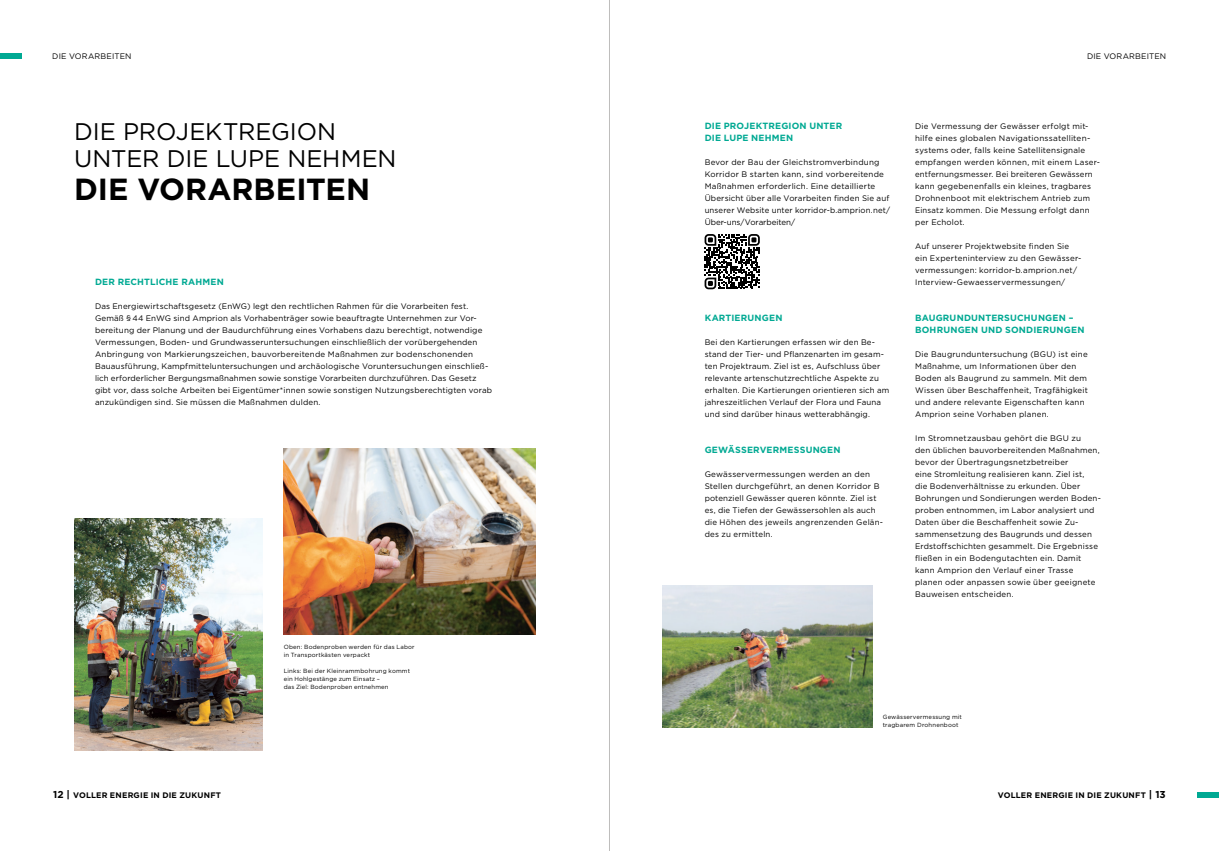
<style>
.page{position:relative;width:1219px;height:851px;background:#fff}
.page>*{position:absolute;margin:0;border:0;box-sizing:border-box;transform-origin:0 0}
.t1{font:700 30.5px "Gotham";color:#000}
.t2{font:24px/26.4px "Gotham";letter-spacing:-.005em;color:#000}
.t3{font:700 9px/12px "Gotham";letter-spacing:.02em;color:#00a993}
.t4{font:8px/12px "Gotham";letter-spacing:.02em;color:#000}
.t5{font:700 8px "Gotham";letter-spacing:.025em;color:#000}
.t6{font:6px/8px "Gotham";letter-spacing:.025em;color:#000}
.s1{font-size:10px}
</style>
<div class="page">
<svg style="left:705px;top:234px;width:55px;height:55px"></svg>
<img style="left:284px;top:448px;width:251px;height:186px">
<img style="left:75px;top:518px;width:188px;height:232px">
<img style="left:662px;top:585px;width:210px;height:142px">
<div style="left:1198px;top:792px;width:21px;height:5px;background:#00a993"></div>
<div style="left:0;top:53px;width:21px;height:6px;background:#00a993"></div>
<hr style="left:609px;top:0;width:1px;height:850px;background:#bebdbc">
<p class="t4" style="left:52px;top:50px;width:81px">DIE VORARBEITEN</p>
<p class="t4" style="left:1087px;top:50px;width:81px">DIE VORARBEITEN</p>
<h2 class="t2" style="left:74px;top:118px;width:324px">DIE PROJEKTREGION<br>UNTER DIE LUPE NEHMEN</h2>
<h1 class="t1" style="left:74px;top:169px;width:298px">DIE VORARBEITEN</h1>
<p class="t3" style="left:95px;top:275px;width:130px">DER RECHTLICHE RAHMEN</p>
<p class="t4" style="left:95px;top:300px;width:399px">Das Energiewirtschaftsgesetz (EnWG) legt den rechtlichen Rahmen für die Vorarbeiten fest.<br>Gemäß § 44 EnWG sind Amprion als Vorhabenträger sowie beauftragte Unternehmen zur Vor&shy;bereitung der Planung und der Baudurchführung eines Vorhabens dazu berechtigt, notwendige Vermessungen, Boden- und Grundwasseruntersuchungen einschließlich der vorübergehenden Anbringung von Markierungszeichen, bauvorbereitende Maßnahmen zur bodenschonenden Bauausführung, Kampfmitteluntersuchungen und archäologische Voruntersuchungen einschließ&shy;lich erforderlicher Bergungsmaßnahmen sowie sonstige Vorarbeiten durchzuführen. Das Gesetz gibt vor, dass solche Arbeiten bei Eigentümer*innen sowie sonstigen Nutzungsberechtigten vorab anzukündigen sind. Sie müssen die Maßnahmen dulden.</p>
<p class="t6" style="left:284px;top:643px;width:132px">Oben: Bodenproben werden für das Labor in Transportkästen verpackt</p>
<p class="t6" style="left:284px;top:667px;width:128px">Links: Bei der Kleinrammbohrung kommt ein Hohlgestänge zum Einsatz –<br>das Ziel: Bodenproben entnehmen</p>
<p class="t3" style="left:705px;top:119px;width:139px">DIE PROJEKTREGION UNTER<br>DIE LUPE NEHMEN</p>
<p class="t4" style="left:705px;top:156px;width:187px">Bevor der Bau der Gleichstromverbindung Korridor B starten kann, sind vorbereitende Maßnahmen erforderlich. Eine detaillierte Übersicht über alle Vorarbeiten finden Sie auf unserer Website unter korridor-b.amprion.net/ Über-uns/Vorarbeiten/</p>
<p class="t3" style="left:705px;top:311px;width:79px">KARTIERUNGEN</p>
<p class="t4" style="left:705px;top:336px;width:186px">Bei den Kartierungen erfassen wir den Be&shy;stand der Tier- und Pflanzenarten im gesam&shy;ten Projektraum. Ziel ist es, Aufschluss über relevante artenschutzrechtliche Aspekte zu erhalten. Die Kartierungen orientieren sich am jahreszeitlichen Verlauf der Flora und Fauna und sind darüber hinaus wetterabhängig.</p>
<p class="t3" style="left:705px;top:443px;width:138px">GEWÄSSERVERMESSUNGEN</p>
<p class="t4" style="left:705px;top:468px;width:180px">Gewässervermessungen werden an den Stellen durchgeführt, an denen Korridor B potenziell Gewässer queren könnte. Ziel ist es, die Tiefen der Gewässersohlen als auch die Höhen des jeweils angrenzenden Gelän&shy;des zu ermitteln.</p>
<p class="t4" style="left:915px;top:120px;width:186px">Die Vermessung der Gewässer erfolgt mit&shy;hilfe eines globalen Navigationssatelliten&shy;systems oder, falls keine Satellitensignale empfangen werden können, mit einem Laser&shy;entfernungsmesser. Bei breiteren Gewässern kann gegebenenfalls ein kleines, tragbares Drohnenboot mit elektrischem Antrieb zum Einsatz kommen. Die Messung erfolgt dann per Echolot.</p>
<p class="t4" style="left:915px;top:240px;width:168px">Auf unserer Projektwebsite finden Sie ein Experteninterview zu den Gewässer&shy;vermessungen: korridor-b.amprion.net/ Interview-Gewaesservermessungen/</p>
<p class="t3" style="left:915px;top:311px;width:171px">BAUGRUNDUNTERSUCHUNGEN –<br>BOHRUNGEN UND SONDIERUNGEN</p>
<p class="t4" style="left:915px;top:348px;width:174px">Die Baugrunduntersuchung (BGU) ist eine Maßnahme, um Informationen über den Boden als Baugrund zu sammeln. Mit dem Wissen über Beschaffenheit, Tragfähigkeit und andere relevante Eigenschaften kann Amprion seine Vorhaben planen.</p>
<p class="t4" style="left:915px;top:432px;width:186px">Im Stromnetzausbau gehört die BGU zu<br>den üblichen bauvorbereitenden Maßnahmen, bevor der Übertragungsnetzbetreiber<br>eine Stromleitung realisieren kann. Ziel ist,<br>die Bodenverhältnisse zu erkunden. Über Bohrungen und Sondierungen werden Boden-- proben entnommen, im Labor analysiert und Daten über die Beschaffenheit sowie Zu&shy;sammensetzung des Baugrunds und dessen Erdstoffschichten gesammelt. Die Ergebnisse fließen in ein Bodengutachten ein. Damit kann Amprion den Verlauf einer Trasse planen oder anpassen sowie über geeignete Bauweisen entscheiden.</p>
<p class="t6" style="left:883px;top:713px;width:81px">Gewässervermessung mit tragbarem Drohnenboot</p>
<p class="t5" style="left:53px;top:789px;width:169px"><span class="s1">12 |</span> VOLLER ENERGIE IN DIE ZUKUNFT</p>
<p class="t5" style="left:998px;top:789px;width:169px">VOLLER ENERGIE IN DIE ZUKUNFT <span class="s1">| 13</span></p>
</div>
